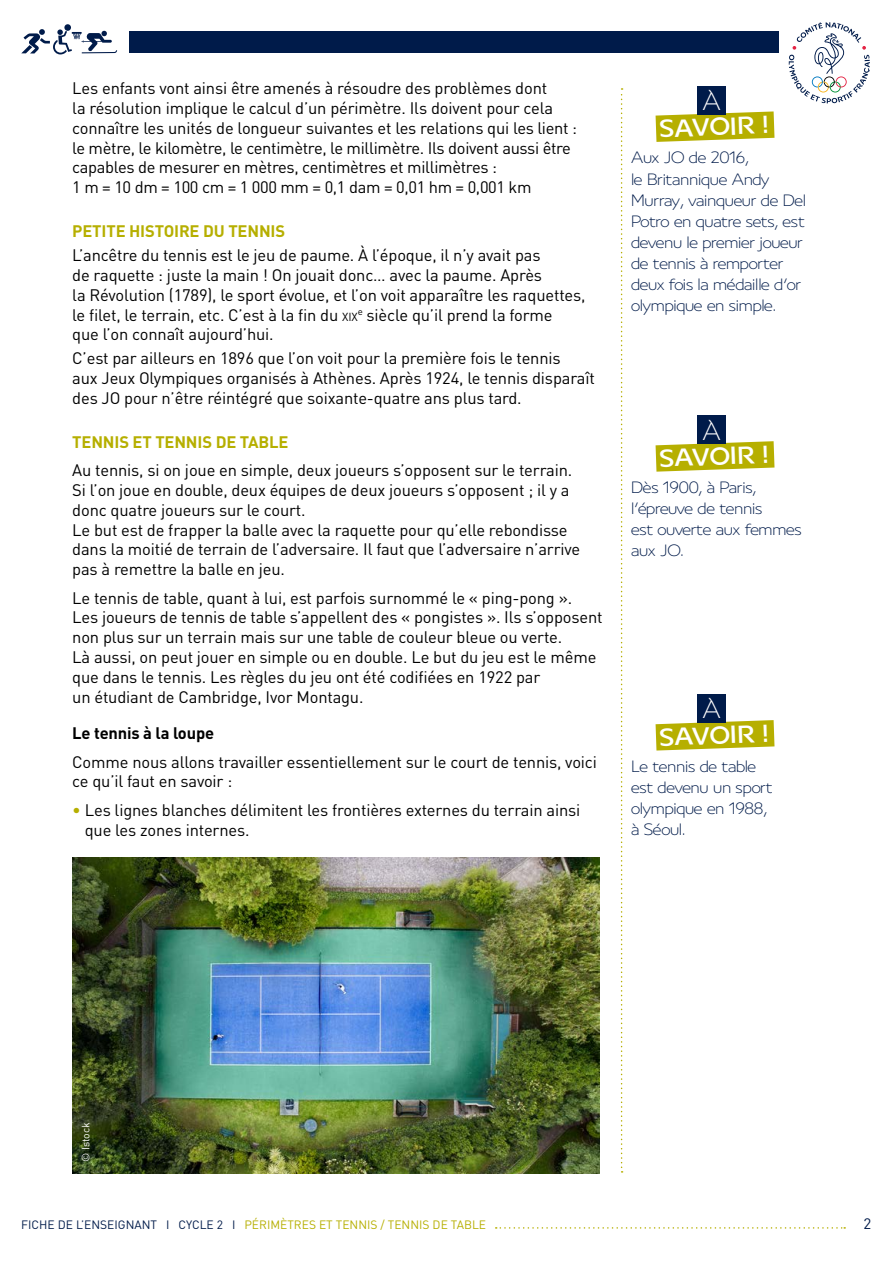
<style>
.page{position:relative;width:893px;height:1263px;background:#fff}
.page>*{position:absolute;margin:0;border:0;box-sizing:border-box;transform-origin:0 0}
.t1{font:500 27px "Franceolympique";color:#fff}
.t2{font:300 27px "Franceolympique";color:#fff}
.t3{font:300 18px/21px "Franceolympique";letter-spacing:-.015em;color:#001b4a}
.t4{font:16.5px/19.8px "DIN";letter-spacing:-.01em;color:#000}
.t5{font:700 16.5px "DIN";letter-spacing:-.01em;color:#b6af00}
.t6{font:700 16.5px "DIN";letter-spacing:-.01em;color:#000}
.t7{font:15px "DIN";color:#001b4a}
.t8{font:12px "DIN";color:#b6af00}
.t9{font:10.5px "DIN";color:#fff}
.s1{font-size:11.55px}
.s2{color:#b6af00}
.s3{color:#001b4a}
</style>
<div class="page">
<div style="left:64px;top:24px;width:7px;height:7px;background:#001b4a;border-radius:50%"></div>
<svg style="left:21px;top:29px;width:96px;height:26px"></svg>
<div style="left:129px;top:31px;width:649px;height:22px;background:#001b4a"></div>
<svg style="left:789px;top:22px;width:81px;height:81px"></svg>
<svg style="left:496px;top:1227px;width:349px;height:2px"></svg>
<svg style="left:656px;top:441px;width:118px;height:31px;background:#bfb922"></svg>
<div style="left:697px;top:416px;width:29px;height:28px;background:#001b4a"></div>
<svg style="left:621px;top:88px;width:2px;height:1084px"></svg>
<svg style="left:656px;top:720px;width:118px;height:30px;background:#bdb71b"></svg>
<div style="left:697px;top:694px;width:29px;height:29px;background:#001b4a"></div>
<svg style="left:656px;top:111px;width:118px;height:31px;background:#beb822"></svg>
<div style="left:697px;top:86px;width:29px;height:28px;background:#001b4a"></div>
<img style="left:72px;top:858px;width:528px;height:316px">
<p class="t4" style="left:72px;top:78px;width:506px">Les enfants vont ainsi être amenés à résoudre des problèmes dont<br>la résolution implique le calcul d’un périmètre. Ils doivent pour cela connaître les unités de longueur suivantes et les relations qui les lient : le mètre, le kilomètre, le centimètre, le millimètre. Ils doivent aussi être capables de mesurer en mètres, centimètres et millimètres :<br>1 m = 10 dm = 100 cm = 1 000 mm = 0,1 dam = 0,01 hm = 0,001 km</p>
<p class="t5" style="left:72px;top:220px;width:214px">PETITE HISTOIRE DU TENNIS</p>
<p class="t4" style="left:72px;top:245px;width:515px">L’ancêtre du tennis est le jeu de paume. À l’époque, il n’y avait pas<br>de raquette : juste la main ! On jouait donc… avec la paume. Après<br>la Révolution (1789), le sport évolue, et l’on voit apparaître les raquettes, le filet, le terrain, etc. C’est à la fin du <span class="s1">xix</span><sup>e</sup> siècle qu’il prend la forme<br>que l’on connaît aujourd’hui.</p>
<p class="t4" style="left:72px;top:348px;width:524px">C’est par ailleurs en 1896 que l’on voit pour la première fois le tennis<br>aux Jeux Olympiques organisés à Athènes. Après 1924, le tennis disparaît des JO pour n’être réintégré que soixante-quatre ans plus tard.</p>
<p class="t5" style="left:72px;top:431px;width:218px">TENNIS ET TENNIS DE TABLE</p>
<p class="t4" style="left:72px;top:460px;width:510px">Au tennis, si on joue en simple, deux joueurs s’opposent sur le terrain.<br>Si l’on joue en double, deux équipes de deux joueurs s’opposent ; il y a donc quatre joueurs sur le court.<br>Le but est de frapper la balle avec la raquette pour qu’elle rebondisse dans la moitié de terrain de l’adversaire. Il faut que l’adversaire n’arrive pas à remettre la balle en jeu.</p>
<p class="t4" style="left:72px;top:587px;width:532px">Le tennis de table, quant à lui, est parfois surnommé le « ping-pong ».<br>Les joueurs de tennis de table s’appellent des « pongistes ». Ils s’opposent non plus sur un terrain mais sur une table de couleur bleue ou verte.<br>Là aussi, on peut jouer en simple ou en double. Le but du jeu est le même que dans le tennis. Les règles du jeu ont été codifiées en 1922 par<br>un étudiant de Cambridge, Ivor Montagu.</p>
<p class="t6" style="left:72px;top:722px;width:143px">Le tennis à la loupe</p>
<p class="t4" style="left:72px;top:751px;width:526px">Comme nous allons travailler essentiellement sur le court de tennis, voici ce qu’il faut en savoir :</p>
<p class="t4" style="left:85px;top:799px;width:497px;text-indent:-13px"><span class="s2">•</span> Les lignes blanches délimitent les frontières externes du terrain ainsi que les zones internes.</p>
<h1 class="t2" style="left:702px;top:85px;width:20px">À</h1>
<h1 class="t1" style="left:659px;top:112px;width:111px;rotate:-2deg">SAVOIR !</h1>
<p class="t3" style="left:631px;top:147px;width:176px">Aux JO de 2016,<br>le Britannique Andy<br>Murray, vainqueur de Del<br>Potro en quatre sets, est devenu le premier joueur de tennis à remporter deux fois la médaille d’or olympique en simple.</p>
<h1 class="t2" style="left:702px;top:415px;width:20px">À</h1>
<h1 class="t1" style="left:659px;top:442px;width:111px;rotate:-2deg">SAVOIR !</h1>
<p class="t3" style="left:631px;top:476px;width:172px">Dès 1900, à Paris, l’épreuve de tennis<br>est ouverte aux femmes aux JO.</p>
<h1 class="t2" style="left:702px;top:694px;width:20px">À</h1>
<h1 class="t1" style="left:659px;top:721px;width:111px;rotate:-2deg">SAVOIR !</h1>
<p class="t3" style="left:631px;top:755px;width:143px">Le tennis de table est devenu un sport olympique en 1988, à Séoul.</p>
<p class="t9" style="left:79px;top:1162px;width:41px;rotate:-90deg">© Istock</p>
<p class="t8" style="left:21px;top:1217px;width:466px"><span class="s3">FICHE DE L’ENSEIGNANT I CYCLE 2 I</span> PÉRIMÈTRES ET TENNIS / TENNIS DE TABLE</p>
<p class="t7" style="left:863px;top:1214px;width:9px">2</p>
</div>
